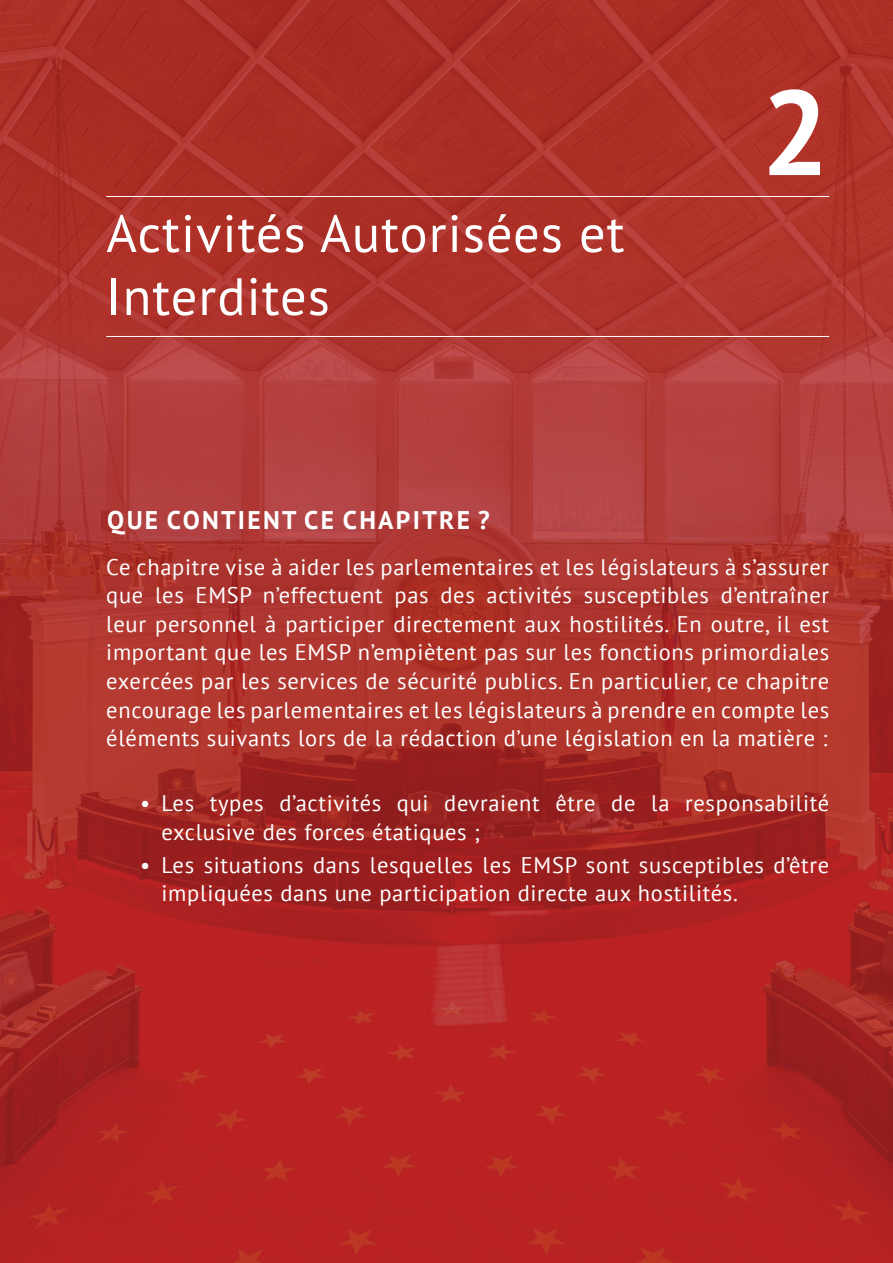
<style>
.page{position:relative;width:893px;height:1263px;background:#fff}
.page>*{position:absolute;margin:0;border:0;box-sizing:border-box;transform-origin:0 0}
.heading_number{font:700 120px "PT Sans";color:#fff}
.heading{font:52.5px/63px "PT Sans";letter-spacing:.02em;color:#fff}
.Body___chapter_conte{font:700 25.5px "PT Sans";letter-spacing:.09em;color:#fff}
.Body___chapter_conte-2{font:22.5px/28.5px "PT Sans";letter-spacing:.03em;color:#fff}
</style>
<div class="page">
<img style="left:0;top:0;width:893px;height:1263px">
<hr style="left:106px;top:336px;width:723px;height:1px;background:#fff">
<hr style="left:106px;top:196px;width:723px;height:1px;background:#fff">
<p class="heading" style="left:106px;top:201px;width:520px">Activités Autorisées et<br>Interdites</p>
<p class="heading_number" style="left:761px;top:53px;width:70px">2</p>
<p class="Body___chapter_conte" style="left:107px;top:503px;width:384px">QUE CONTIENT CE CHAPITRE ?</p>
<p class="Body___chapter_conte-2" style="left:106px;top:552px;width:724px;text-align:justify">Ce chapitre vise à aider les parlementaires et les législateurs à s’assurer que les EMSP n’effectuent pas des activités susceptibles d’entraîner leur personnel à participer directement aux hostilités. En outre, il est important que les EMSP n’empiètent pas sur les fonctions primordiales exercées par les services de sécurité publics. En particulier, ce chapitre encourage les parlementaires et les législateurs à prendre en compte les éléments suivants lors de la rédaction d’une législation en la matière :</p>
<p class="Body___chapter_conte-2" style="left:162px;top:789px;width:669px;text-indent:-21px">• Les types d’activités qui devraient être de la responsabilité exclusive des forces étatiques ;</p>
<p class="Body___chapter_conte-2" style="left:162px;top:850px;width:669px;text-indent:-21px">• Les situations dans lesquelles les EMSP sont susceptibles d’être impliquées dans une participation directe aux hostilités.</p>
</div>
